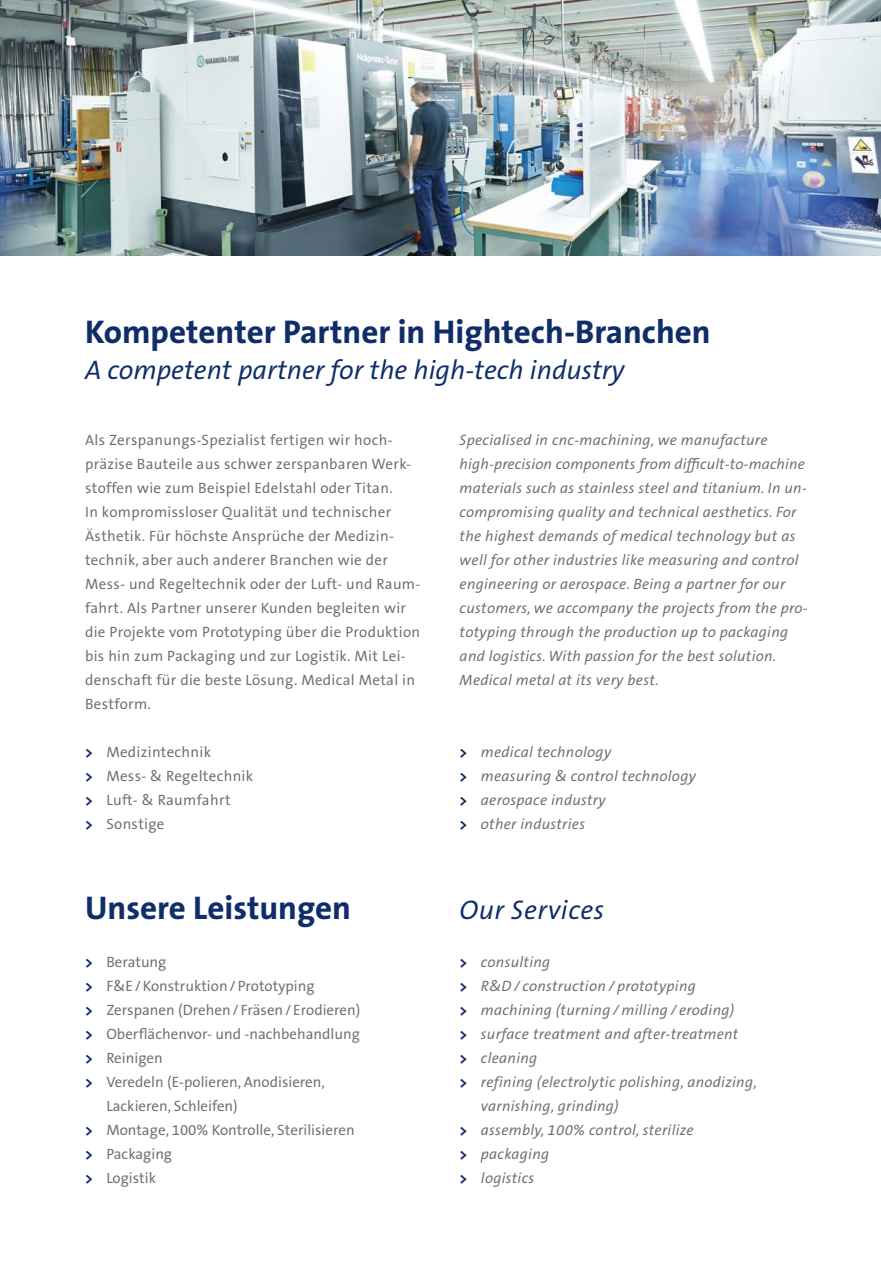
<style>
.page{position:relative;width:881px;height:1263px;background:#fff}
.page>*{position:absolute;margin:0;border:0;box-sizing:border-box;transform-origin:0 0}
.t1{font:700 33px "The Sans Office LF";color:#102d69}
.t2{font:italic 27px "The Sans Office LF";color:#102d69}
.t3{font:italic 27px "The Sans Office LF";letter-spacing:.02em;color:#102d69}
.t4{font:italic 15px/24px "The Sans Office LF";letter-spacing:.02em;color:#706f6f}
.t5{font:15px/24px "The Sans Office LF";letter-spacing:.02em;color:#706f6f}
.t6{font:15px "The Sans Office LF";color:#706f6f}
.s1{font-weight:700;color:#102d69}
.s2{font-weight:700;font-style:normal;color:#102d69}
</style>
<div class="page">
<img style="left:0;top:0;width:880px;height:255px">
<h1 class="t1" style="left:85px;top:311px;width:627px">Kompetenter Partner in Hightech-Branchen</h1>
<h2 class="t2" style="left:85px;top:353px;width:540px">A competent partner for the high-tech industry</h2>
<p class="t5" style="left:85px;top:427px;width:336px">Als Zerspanungs-Spezialist fertigen wir hoch&shy;präzise Bauteile aus schwer zerspanbaren Werk&shy;stoffen wie zum Beispiel Edelstahl oder Titan.<br>In kompromissloser Qualität und technischer Ästhetik. Für höchste Ansprüche der Medizin&shy;technik, aber auch anderer Branchen wie der Mess- und Regeltechnik oder der Luft- und Raum&shy;fahrt. Als Partner unserer Kunden begleiten wir die Projekte vom Prototyping über die Produktion bis hin zum Packaging und zur Logistik. Mit Lei&shy;denschaft für die beste Lösung. Medical Metal in Bestform.</p>
<p class="t5" style="left:85px;top:739px;width:169px"><span class="s1">&gt;</span> Medizintechnik<br><span class="s1">&gt;</span> Mess- &amp; Regeltechnik <span class="s1">&gt;</span> Luft- &amp; Raumfahrt<br><span class="s1">&gt;</span> Sonstige</p>
<h1 class="t1" style="left:85px;top:886px;width:267px">Unsere Leistungen</h1>
<p class="t6" style="left:85px;top:952px;width:83px"><span class="s1">&gt;</span> Beratung</p>
<p class="t6" style="left:85px;top:976px;width:231px"><span class="s1">&gt;</span> F&amp;E/Konstruktion/Prototyping</p>
<p class="t6" style="left:85px;top:1000px;width:276px"><span class="s1">&gt;</span> Zerspanen (Drehen/ Fräsen/Erodieren)</p>
<p class="t6" style="left:85px;top:1024px;width:276px"><span class="s1">&gt;</span> Oberflächenvor- und -nachbehandlung</p>
<p class="t6" style="left:85px;top:1048px;width:79px"><span class="s1">&gt;</span> Reinigen</p>
<p class="t6" style="left:85px;top:1072px;width:241px"><span class="s1">&gt;</span> Veredeln (E-polieren, Anodisieren,</p>
<p class="t6" style="left:106px;top:1096px;width:133px">Lackieren, Schleifen)</p>
<p class="t6" style="left:85px;top:1120px;width:271px"><span class="s1">&gt;</span> Montage, 100% Kontrolle, Sterilisieren</p>
<p class="t6" style="left:85px;top:1144px;width:88px"><span class="s1">&gt;</span> Packaging</p>
<p class="t6" style="left:85px;top:1168px;width:72px"><span class="s1">&gt;</span> Logistik</p>
<p class="t4" style="left:459px;top:427px;width:349px">Specialised in cnc-machining, we manufacture high-precision components from difficult-to-machine materials such as stainless steel and titanium. In un&shy;compromising quality and technical aesthetics. For the highest demands of medical technology but as well for other industries like measuring and control engineering or aerospace. Being a partner for our customers, we accompany the projects from the pro&shy;totyping through the production up to packaging and logistics. With passion for the best solution.<br>Medical metal at its very best.</p>
<p class="t4" style="left:459px;top:739px;width:238px"><span class="s2">&gt;</span> medical technology<br><span class="s2">&gt;</span> measuring &amp; control technology <span class="s2">&gt;</span> aerospace industry<br><span class="s2">&gt;</span> other industries</p>
<h2 class="t3" style="left:459px;top:892px;width:146px">Our Services</h2>
<p class="t4" style="left:459px;top:949px;width:92px"><span class="s2">&gt;</span> consulting</p>
<p class="t4" style="left:459px;top:973px;width:238px"><span class="s2">&gt;</span> R&amp;D/ construction / prototyping</p>
<p class="t4" style="left:459px;top:997px;width:276px"><span class="s2">&gt;</span> machining (turning / milling / eroding)</p>
<p class="t4" style="left:459px;top:1021px;width:280px"><span class="s2">&gt;</span> surface treatment and after-treatment</p>
<p class="t4" style="left:459px;top:1045px;width:79px"><span class="s2">&gt;</span> cleaning</p>
<p class="t4" style="left:459px;top:1069px;width:299px"><span class="s2">&gt;</span> refining (electrolytic polishing, anodizing,</p>
<p class="t4" style="left:480px;top:1093px;width:139px">varnishing, grinding)</p>
<p class="t4" style="left:459px;top:1117px;width:235px"><span class="s2">&gt;</span> assembly, 100% control, sterilize</p>
<p class="t4" style="left:459px;top:1141px;width:91px"><span class="s2">&gt;</span> packaging</p>
<p class="t4" style="left:459px;top:1165px;width:76px"><span class="s2">&gt;</span> logistics</p>
</div>
